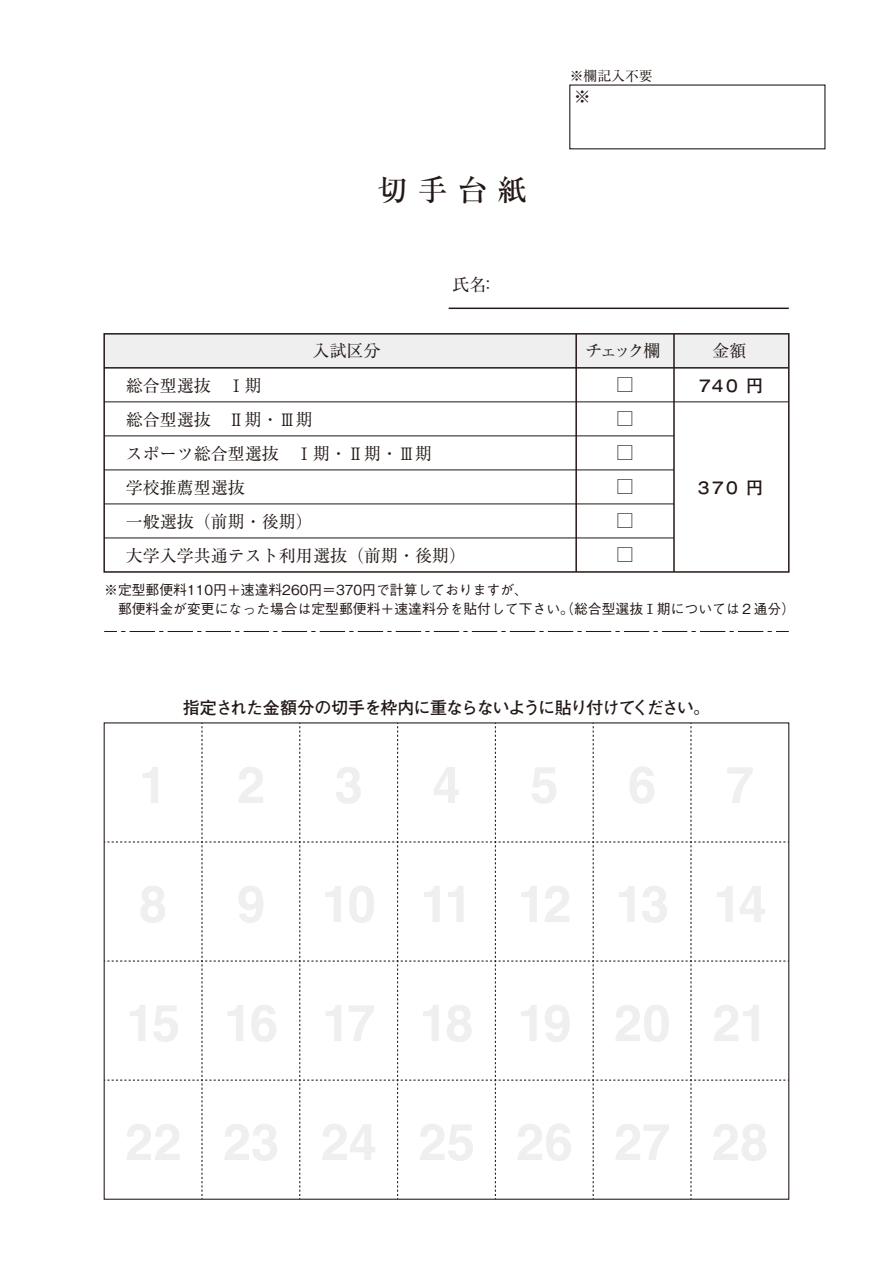
<style>
.page{position:relative;width:893px;height:1263px;background:#fff}
.page>*{position:absolute;margin:0;border:0;box-sizing:border-box;transform-origin:0 0}
.t1{font:500 29.7px "Ryumin Pro";color:#221815}
.t2{font:16.95px/34px "Ryumin Pro";color:#221815}
.t3{font:700 16.95px "Futo Go B101 Pro";letter-spacing:-.065em;color:#221815}
.t4{font:500 13.8px/19.2px "Gothic BBB Pro";color:#221815}
.t5{font:13.8px "Ryumin Pro";color:#221815}
</style>
<div class="page">
<div style="left:104px;top:334px;width:685px;height:34px;background:#efefef"></div>
<svg style="left:104px;top:723px;width:685px;height:476px"></svg>
<div style="left:103px;top:333px;width:686px;height:240px;border:1px solid #221815"></div>
<hr style="left:104px;top:367px;width:685px;height:2px;background:#221815">
<hr style="left:104px;top:401px;width:685px;height:1px;background:#221815">
<hr style="left:104px;top:436px;width:570px;height:1px;background:#221815">
<hr style="left:104px;top:470px;width:570px;height:1px;background:#221815">
<hr style="left:104px;top:504px;width:570px;height:1px;background:#221815">
<hr style="left:104px;top:538px;width:570px;height:1px;background:#221815">
<hr style="left:673px;top:334px;width:2px;height:238px;background:#221815">
<hr style="left:575px;top:334px;width:2px;height:238px;background:#221815">
<svg style="left:104px;top:631px;width:685px;height:1px"></svg>
<hr style="left:449px;top:308px;width:340px;height:1px;background:#221815">
<p class="t5" style="left:570px;top:65px;width:84px">※欄記入不要</p>
<h1 class="t1" style="left:378px;top:166px;width:150px">切手台紙</h1>
<p class="t2" style="left:452px;top:267px;width:46px">氏名：</p>
<p class="t2" style="left:574px;top:78px;width:19px">※</p>
<p class="t2" style="left:313px;top:333px;width:70px">入試区分</p>
<p class="t2" style="left:585px;top:333px;width:76px">チェック欄</p>
<p class="t2" style="left:712px;top:333px;width:36px">金額</p>
<p class="t2" style="left:617px;top:367px;width:19px;text-align:justify">□ □ □ □ □ □</p>
<p class="t3" style="left:697px;top:372px;width:68px">７４０ 円</p>
<p class="t2" style="left:126px;top:367px;width:342px">総合型選抜　Ⅰ期<br>総合型選抜　Ⅱ期・Ⅲ期<br>スポーツ総合型選抜　Ⅰ期・Ⅱ期・Ⅲ期<br>学校推薦型選抜<br>一般選抜（前期・後期）<br>大学入学共通テスト利用選抜（前期・後期）</p>
<p class="t3" style="left:695px;top:474px;width:70px">３７０ 円</p>
<p class="t4" style="left:104px;top:578px;width:692px">※定型郵便料110円＋速達料260円＝370円で計算しておりますが、<br>　郵便料金が変更になった場合は定型郵便料＋速達料分を貼付して下さい。（総合型選抜Ⅰ期については２通分）</p>
<p class="t3" style="left:183px;top:694px;width:529px">指定された金額分の切手を枠内に重ならないように貼り付けてください。</p>
</div>
